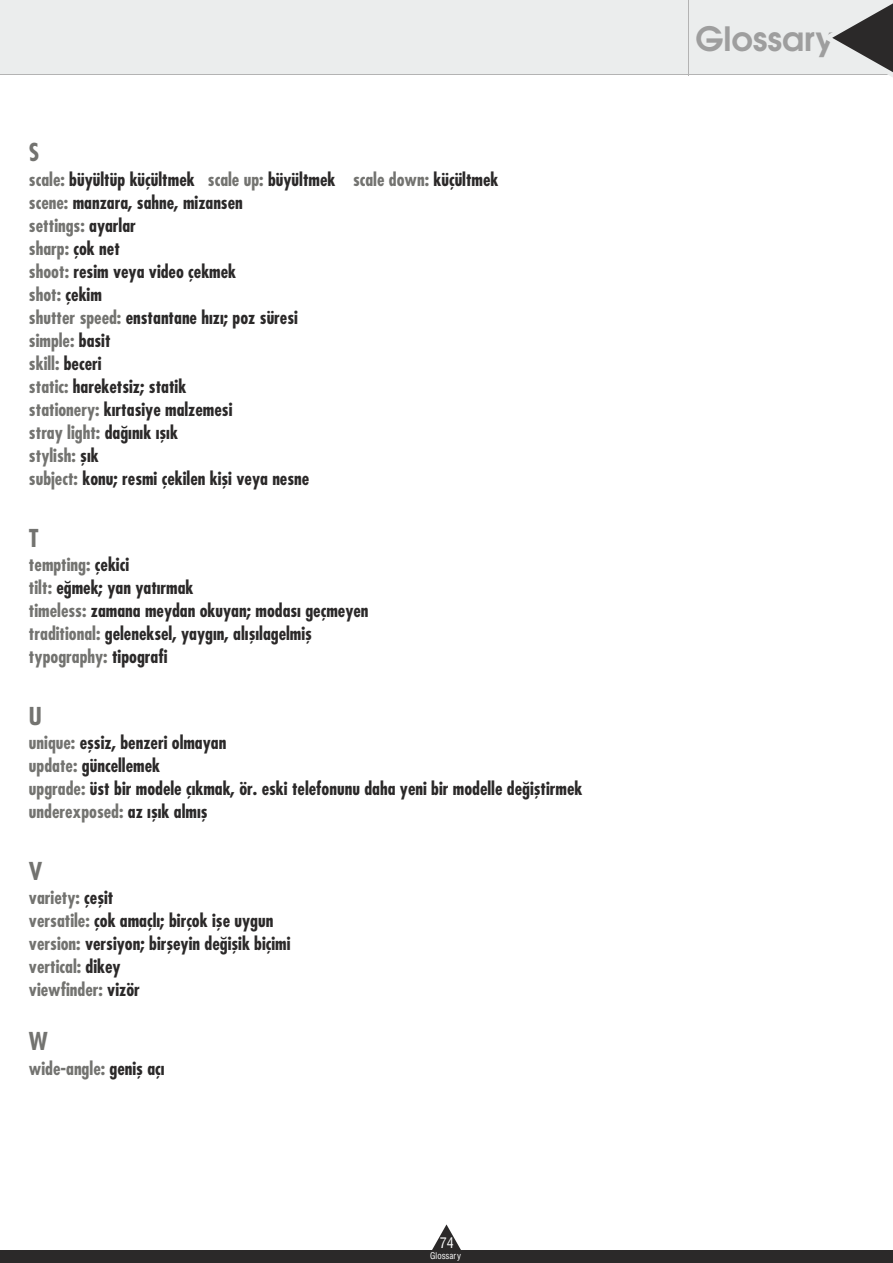
<style>
.page{position:relative;width:893px;height:1263px;background:#fff}
.page>*{position:absolute;margin:0;border:0;box-sizing:border-box;transform-origin:0 0}
.t1{font:700 33.45px "Te X Gyre Adventor";color:#9e9e9e}
.t2{font:700 24px "TR Fujiyama";color:#737370}
.t3{font:700 18px/23px "TR Fujiyama";color:#2b2929}
.t4{font:700 18px "TR Fujiyama";color:#737370}
.t5{font:14.25px "Halvett Condensed";color:#fff}
.t6{font:9px "Halvett Condensed";color:#fff}
.s1{color:#737370}
.s2{color:#2b2929}
</style>
<div class="page">
<div style="left:0;top:0;width:893px;height:74px;background:#ebeded"></div>
<hr style="left:0;top:74px;width:893px;height:1px;background:#b3b3b3">
<svg style="left:832px;top:3px;width:61px;height:74px"></svg>
<hr style="left:688px;top:0;width:1px;height:75px;background:#b3b3b3">
<div style="left:0;top:1250px;width:893px;height:13px;background:#2b2929"></div>
<svg style="left:432px;top:1224px;width:29px;height:26px"></svg>
<h2 class="t2" style="left:29px;top:142px;width:12px">S</h2>
<p class="t3" style="left:29px;top:169px;width:167px"><span class="s1">scale:</span> büyültüp küçültmek</p>
<p class="t3" style="left:208px;top:169px;width:129px"><span class="s1">scale up:</span> büyültmek</p>
<p class="t4" style="left:353px;top:171px;width:147px">scale down: <span class="s2">küçültmek</span></p>
<p class="t3" style="left:29px;top:192px;width:282px"><span class="s1">scene:</span> manzara, sahne, mizansen<br><span class="s1">settings:</span> ayarlar<br><span class="s1">sharp:</span> çok net<br><span class="s1">shoot:</span> resim veya video çekmek<br><span class="s1">shot:</span> çekim<br><span class="s1">shutter speed:</span> enstantane hızı; poz süresi <span class="s1">simple:</span> basit<br><span class="s1">skill:</span> beceri<br><span class="s1">static:</span> hareketsiz; statik<br><span class="s1">stationery:</span> kırtasiye malzemesi<br><span class="s1">stray light:</span> dağınık ışık<br><span class="s1">stylish:</span> şık<br><span class="s1">subject:</span> konu; resmi çekilen kişi veya nesne</p>
<h2 class="t2" style="left:29px;top:527px;width:11px">T</h2>
<p class="t3" style="left:29px;top:555px;width:341px"><span class="s1">tempting:</span> çekici<br><span class="s1">tilt:</span> eğmek; yan yatırmak<br><span class="s1">timeless:</span> zamana meydan okuyan; modası geçmeyen <span class="s1">traditional:</span> geleneksel, yaygın, alışılagelmiş <span class="s1">typography:</span> tipografi</p>
<h2 class="t2" style="left:29px;top:705px;width:15px">U</h2>
<p class="t3" style="left:29px;top:733px;width:555px"><span class="s1">unique:</span> eşsiz, benzeri olmayan<br><span class="s1">update:</span> güncellemek<br><span class="s1">upgrade:</span> üst bir modele çıkmak, ör. eski telefonunu daha yeni bir modelle değiştirmek <span class="s1">underexposed:</span> az ışık almış</p>
<h2 class="t2" style="left:29px;top:860px;width:15px">V</h2>
<p class="t3" style="left:29px;top:887px;width:263px"><span class="s1">variety:</span> çeşit<br><span class="s1">versatile:</span> çok amaçlı; birçok işe uygun <span class="s1">version:</span> versiyon; birşeyin değişik biçimi <span class="s1">vertical:</span> dikey<br><span class="s1">viewfinder:</span> vizör</p>
<h2 class="t2" style="left:29px;top:1030px;width:21px">W</h2>
<p class="t4" style="left:29px;top:1060px;width:137px">wide-angle: <span class="s2">geniş açı</span></p>
<p class="t5" style="left:440px;top:1234px;width:16px">74</p>
<p class="t6" style="left:430px;top:1251px;width:32px">Glossary</p>
<h1 class="t1" style="left:695px;top:23px;width:141px">Glossary</h1>
</div>
